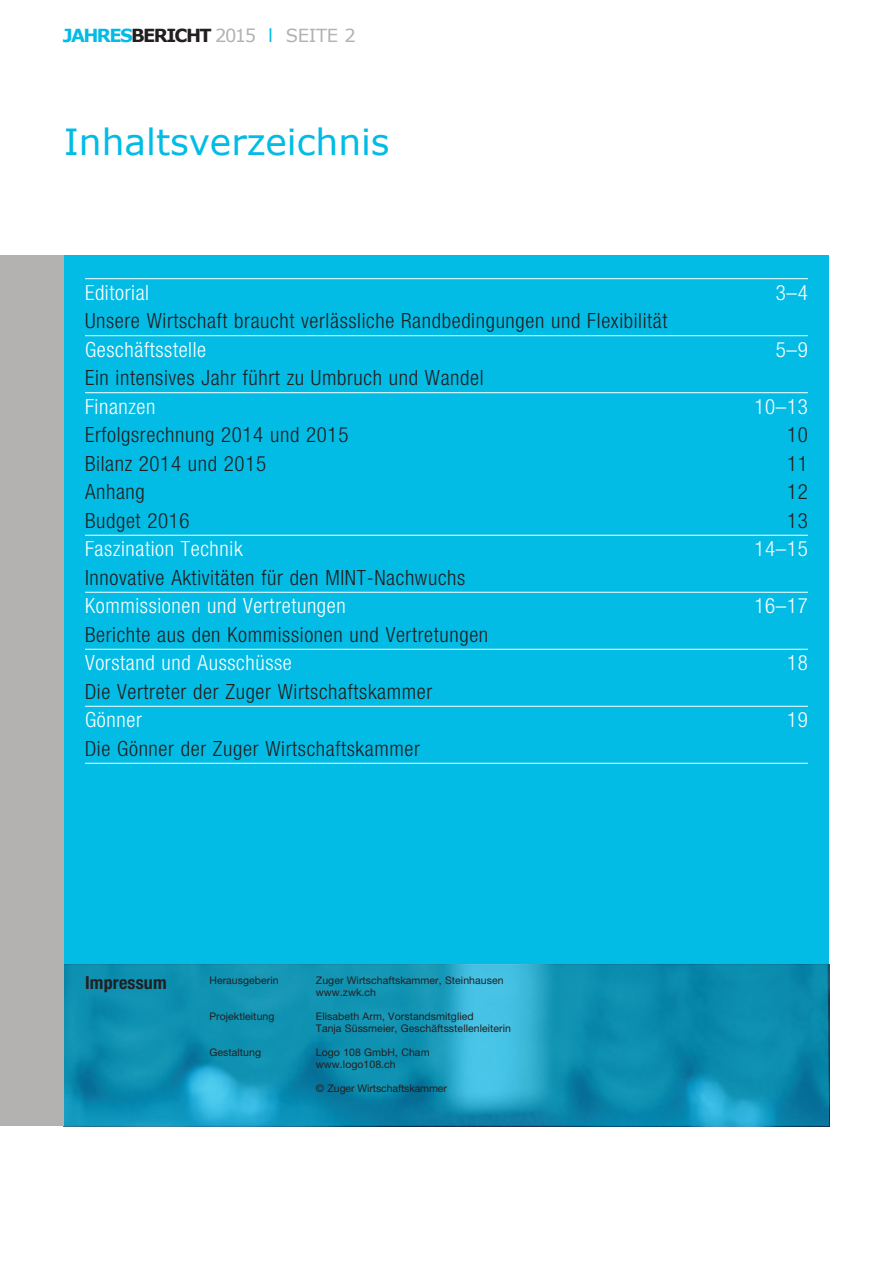
<style>
.page{position:relative;width:893px;height:1263px;background:#fff}
.page>*{position:absolute;margin:0;border:0;box-sizing:border-box;transform-origin:0 0}
.t1{font:36px "Verdana";color:#02bce5}
.t2{font:300 condensed 21px "Helvetica Neue LT Std";letter-spacing:.03em;color:#231f20}
.t3{font:300 condensed 21px "Helvetica Neue LT Std";letter-spacing:.03em;color:#fff}
.t4{font:18px "Verdana";letter-spacing:-.02em;color:#b3b2b1}
.t5{font:700 condensed 18px "Helvetica Neue LT Std";letter-spacing:.01em;color:#231f20}
.t6{font:10.5px/12px "Helvetica Neue LT Std";letter-spacing:.005em;color:#231f20}
.s1{font-weight:700;color:#02bce5}
.s2{font-weight:700;color:#231f20}
.s3{color:#02bce5}
</style>
<div class="page">
<div style="left:64px;top:255px;width:765px;height:719px;background:#02bce5"></div>
<hr style="left:85px;top:278px;width:723px;height:1px;background:#fff">
<hr style="left:85px;top:335px;width:723px;height:1px;background:#fff">
<hr style="left:85px;top:392px;width:723px;height:1px;background:#fff">
<hr style="left:85px;top:535px;width:723px;height:1px;background:#fff">
<hr style="left:85px;top:592px;width:723px;height:1px;background:#fff">
<hr style="left:85px;top:649px;width:723px;height:1px;background:#fff">
<hr style="left:85px;top:706px;width:723px;height:1px;background:#fff">
<hr style="left:85px;top:763px;width:723px;height:1px;background:#fff">
<svg style="left:64px;top:964px;width:765px;height:162px;background:#1393b5"></svg>
<div style="left:0;top:255px;width:64px;height:871px;background:#b3b2b1"></div>
<p class="t4" style="left:63px;top:23px;width:295px"><span class="s1">JAHRES</span><span class="s2">BERICHT</span> 2015 <span class="s3">l</span> Seite 2</p>
<h1 class="t1" style="left:64px;top:117px;width:327px">Inhaltsverzeichnis</h1>
<p class="t3" style="left:85px;top:280px;width:66px">Editorial</p>
<p class="t3" style="left:776px;top:280px;width:33px">3–4</p>
<p class="t2" style="left:85px;top:309px;width:584px">Unsere Wirtschaft braucht verlässliche Randbedingungen und Flexibilität</p>
<p class="t3" style="left:85px;top:337px;width:123px">Geschäftsstelle</p>
<p class="t3" style="left:776px;top:337px;width:33px">5–9</p>
<p class="t2" style="left:85px;top:366px;width:400px">Ein intensives Jahr führt zu Umbruch und Wandel</p>
<p class="t3" style="left:85px;top:394px;width:72px">Finanzen</p>
<p class="t3" style="left:754px;top:394px;width:55px">10–13</p>
<p class="t2" style="left:85px;top:423px;width:265px">Erfolgsrechnung 2014 und 2015</p>
<p class="t2" style="left:787px;top:423px;width:22px">10</p>
<p class="t2" style="left:85px;top:451px;width:183px">Bilanz 2014 und 2015</p>
<p class="t2" style="left:787px;top:451px;width:22px">11</p>
<p class="t2" style="left:85px;top:480px;width:61px">Anhang</p>
<p class="t2" style="left:787px;top:480px;width:22px">12</p>
<p class="t2" style="left:85px;top:508px;width:106px">Budget 2016</p>
<p class="t2" style="left:787px;top:508px;width:22px">13</p>
<p class="t3" style="left:85px;top:537px;width:159px">Faszination Technik</p>
<p class="t3" style="left:754px;top:537px;width:55px">14–15</p>
<p class="t2" style="left:85px;top:565px;width:382px">Innovative Aktivitäten für den MINT-Nachwuchs</p>
<p class="t3" style="left:85px;top:594px;width:262px">Kommissionen und Vertretungen</p>
<p class="t3" style="left:754px;top:594px;width:55px">16–17</p>
<p class="t2" style="left:85px;top:622px;width:405px">Berichte aus den Kommissionen und Vertretungen</p>
<p class="t3" style="left:85px;top:651px;width:208px">Vorstand und Ausschüsse</p>
<p class="t3" style="left:787px;top:651px;width:22px">18</p>
<p class="t2" style="left:85px;top:679px;width:349px">Die Vertreter der Zuger Wirtschaftskammer</p>
<p class="t3" style="left:85px;top:708px;width:58px">Gönner</p>
<p class="t3" style="left:787px;top:708px;width:22px">19</p>
<p class="t2" style="left:85px;top:736px;width:336px">Die Gönner der Zuger Wirtschaftskammer</p>
<p class="t5" style="left:85px;top:971px;width:83px">Impressum</p>
<p class="t6" style="left:209px;top:974px;width:71px">Herausgeberin</p>
<p class="t6" style="left:316px;top:974px;width:189px">Zuger Wirtschaftskammer, Steinhausen www.zwk.ch</p>
<p class="t6" style="left:209px;top:1010px;width:67px">Projektleitung</p>
<p class="t6" style="left:316px;top:1010px;width:197px">Elisabeth Arm, Vorstandsmitglied<br>Tanja Süssmeier, Geschäftsstellenleiterin</p>
<p class="t6" style="left:209px;top:1046px;width:53px">Gestaltung</p>
<p class="t6" style="left:316px;top:1046px;width:115px">Logo 108 GmbH, Cham www.logo108.ch</p>
<p class="t6" style="left:316px;top:1082px;width:133px">© Zuger Wirtschaftskammer</p>
</div>
